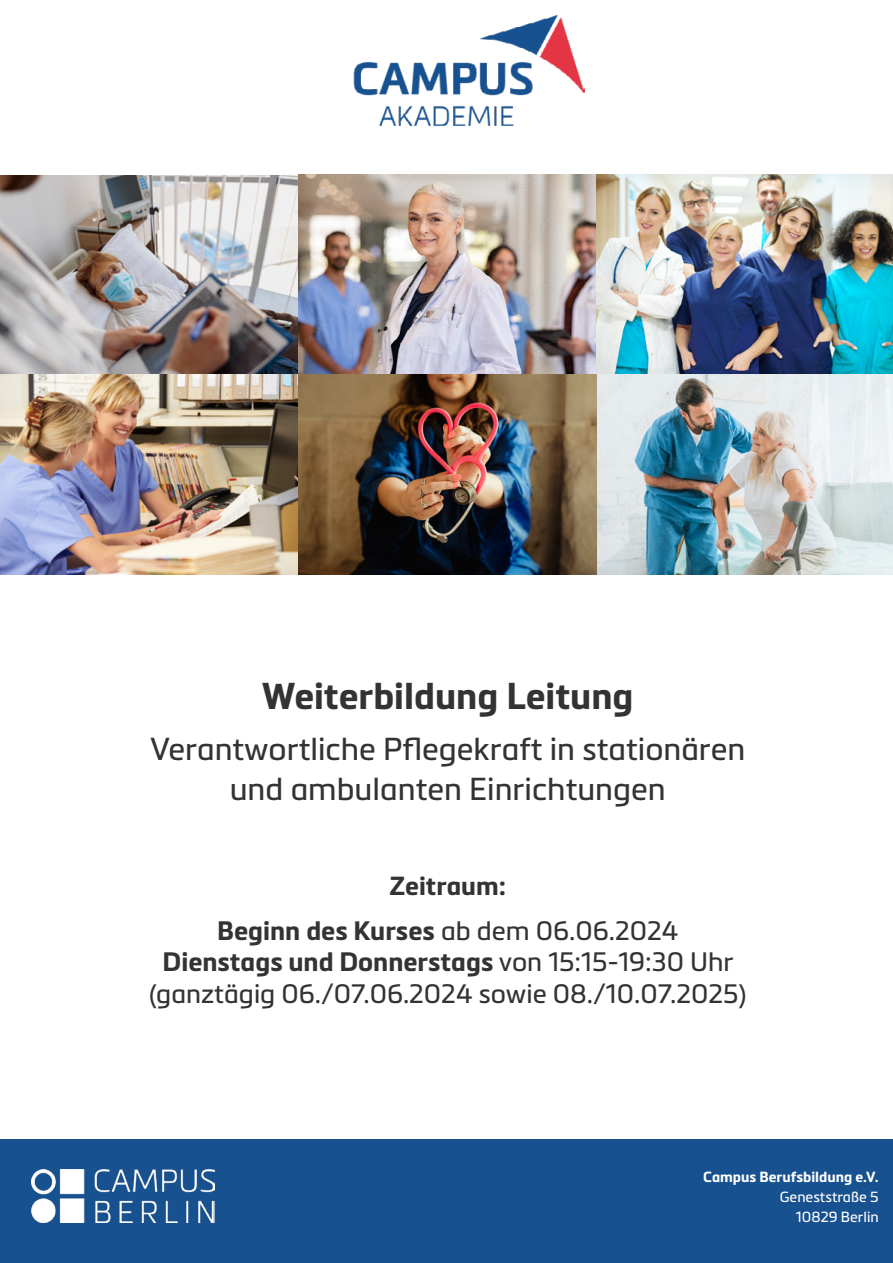
<style>
.page{position:relative;width:893px;height:1263px;background:#fff}
.page>*{position:absolute;margin:0;border:0;box-sizing:border-box;transform-origin:0 0}
.t1{font:700 36.75px "Metronic Pro";color:#333}
.t2{font:31.35px/39.8px "Metronic Pro";color:#333;text-align:center}
.t3{font:26.25px/31.5px "Metronic Pro";color:#333;text-align:center}
.t4{font:700 25.8px "Metronic Pro";color:#333}
.t5{font:14.4px/20.2px "Metronic Pro";color:#fff;text-align:right}
.t6{font:700 14.4px "Metronic Pro";color:#fff}
.s1{font-weight:700}
</style>
<div class="page">
<img style="left:353px;top:15px;width:232px;height:111px">
<div style="left:0;top:1139px;width:893px;height:124px;background:#18518f"></div>
<img style="left:31px;top:1169px;width:183px;height:53px">
<img style="left:1px;top:175px;width:892px;height:399px">
<h1 class="t1" style="left:262px;top:672px;width:373px">Weiterbildung Leitung</h1>
<p class="t2" style="left:150px;top:727px;width:597px">Verantwortliche Pflegekraft in stationären und ambulanten Einrichtungen</p>
<p class="t4" style="left:389px;top:869px;width:118px">Zeitraum:</p>
<p class="t3" style="left:149px;top:913px;width:599px"><span class="s1">Beginn des Kurses</span> ab dem 06.06.2024<br><span class="s1">Dienstags und Donnerstags</span> von 15:15-19:30 Uhr (ganztägig 06./07.06.2024 sowie 08./10.07.2025)</p>
<p class="t6" style="left:703px;top:1167px;width:177px">Campus Berufsbildung e.V.</p>
<p class="t5" style="left:780px;top:1186px;width:100px">Geneststraße 5<br>10829 Berlin</p>
</div>
